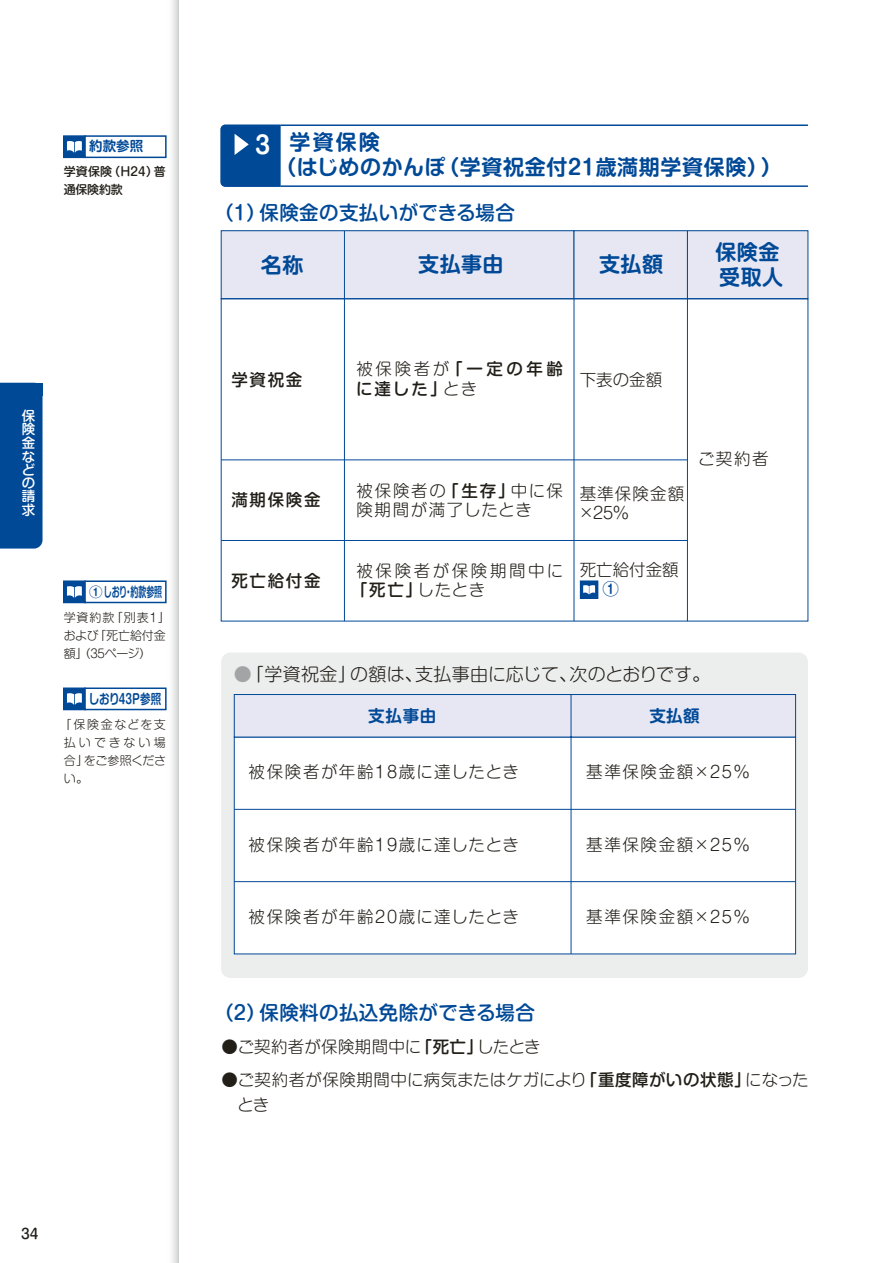
<style>
.page{position:relative;width:893px;height:1263px;background:#fff}
.page>*{position:absolute;margin:0;border:0;box-sizing:border-box;transform-origin:0 0}
.t1{font:24px "Shin M Go Pro De Bold 90 pv RKSJ H";color:#fff}
.t2{font:21px/25.2px "Shin M Go Pro De Bold 90 pv RKSJ H";letter-spacing:.02em;color:#004997}
.t3{font:19.5px "Shin M Go Pro Medium 90 pv RKSJ H";letter-spacing:.02em;color:#004997}
.t4{font:18px "Shin M Go Pro Light 90 pv RKSJ H";letter-spacing:.005em;color:#221f19}
.t5{font:16.5px/19.8px "Shin M Go Pro Light 90 pv RKSJ H";letter-spacing:.09em;color:#221f19}
.t6{font:16.5px/25.5px "Shin M Go Pro Light 90 pv RKSJ H";letter-spacing:.005em;color:#221f19}
.t7{font:16.5px "Shin M Go Pro Light 90 pv RKSJ H";letter-spacing:.1em;color:#221f19}
.t8{font:16.5px/18.8px "Shin M Go Pro Light 90 pv RKSJ H";letter-spacing:.07em;color:#221f19}
.t9{font:16.5px "Shin M Go Pro Medium 90 pv RKSJ H";letter-spacing:.1em;color:#221f19}
.t10{font:16.5px "Shin M Go Pro Light 90 pv RKSJ H";letter-spacing:.01em;color:#221f19}
.t11{font:16.5px/19.8px "Shin M Go Pro Medium 90 pv RKSJ H";letter-spacing:.21em;color:#221f19}
.t12{font:16.5px "Shin M Go Pro Light 90 pv RKSJ H";letter-spacing:.16em;color:#221f19}
.t13{font:16.5px "Shin M Go Pro De Bold 90 pv RKSJ H";letter-spacing:.05em;color:#004997}
.t14{font:13.8px "Shin M Go Pro Medium 90 pv RKSJ H";color:#221f19}
.t15{font:13.5px "Shin M Go Pro De Bold 90 pv RKSJ H";color:#004997}
.t16{font:13.5px "Shin M Go Pro De Bold 90 pv RKSJ H";color:#004997;scale:.78 1}
.t17{font:13.5px/13.5px "Shin M Go Pro Medium 90 pv RKSJ V";color:#fff;text-align:justify}
.t18{font:12px/18px "Shin M Go Pro Light 90 pv RKSJ H";letter-spacing:-.01em;color:#221f19}
.t19{font:12px/18px "Shin M Go Pro Light 90 pv RKSJ H";letter-spacing:.02em;color:#221f19;text-align:justify}
.t20{font:12px/18px "Shin M Go Pro Medium 90 pv RKSJ H";letter-spacing:-.02em;color:#221f19}
.s1{font-family:"Shin M Go Pro Light 90 pv RKSJ H"}
.s2{font-family:"Shin M Go Pro Medium 90 pv RKSJ H"}
.s3{font-family:"Shin M Go Pro De Bold 90 pv RKSJ H";color:#004997}
.s4{color:#a2a4a5}
</style>
<div class="page">
<svg style="left:166px;top:0;width:13px;height:1263px"></svg>
<hr style="left:281px;top:124px;width:527px;height:2px;background:#004997">
<hr style="left:281px;top:185px;width:527px;height:2px;background:#004997">
<svg style="left:220px;top:124px;width:62px;height:63px;background:#13569e"></svg>
<div style="left:344px;top:231px;width:230px;height:68px;background:#e7e7f4"></div>
<div style="left:344px;top:230px;width:230px;height:69px;border:1px solid #004997"></div>
<div style="left:221px;top:231px;width:123px;height:68px;background:#e7e7f4"></div>
<div style="left:221px;top:230px;width:124px;height:69px;border:1px solid #004997"></div>
<div style="left:574px;top:231px;width:113px;height:68px;background:#e7e7f4"></div>
<div style="left:574px;top:230px;width:114px;height:69px;border:1px solid #004997"></div>
<div style="left:687px;top:231px;width:121px;height:68px;background:#e7e7f4"></div>
<div style="left:687px;top:230px;width:121px;height:69px;border:1px solid #004997"></div>
<hr style="left:344px;top:299px;width:1px;height:322px;background:#004997">
<hr style="left:574px;top:299px;width:1px;height:322px;background:#004997">
<hr style="left:687px;top:299px;width:1px;height:322px;background:#004997">
<hr style="left:221px;top:460px;width:466px;height:1px;background:#004997">
<hr style="left:221px;top:540px;width:466px;height:1px;background:#004997">
<div style="left:581px;top:581px;width:17px;height:17px;background:#004997"></div>
<div style="left:580px;top:580px;width:18px;height:19px;border:2px solid #004997"></div>
<svg style="left:583px;top:585px;width:12px;height:9px"></svg>
<div style="left:221px;top:653px;width:587px;height:325px;background:#eceded;border-radius:9px"></div>
<svg style="left:234px;top:694px;width:562px;height:260px"></svg>
<hr style="left:234px;top:809px;width:562px;height:1px;background:#004997">
<hr style="left:234px;top:881px;width:562px;height:1px;background:#004997">
<div style="left:64px;top:136px;width:21px;height:21px;background:#004997"></div>
<div style="left:63px;top:135px;width:23px;height:23px;border:2px solid #004997"></div>
<div style="left:84px;top:135px;width:83px;height:23px;border:2px solid #004997"></div>
<svg style="left:67px;top:141px;width:15px;height:11px"></svg>
<div style="left:64px;top:688px;width:21px;height:21px;background:#004997"></div>
<div style="left:63px;top:687px;width:23px;height:23px;border:2px solid #004997"></div>
<div style="left:84px;top:687px;width:83px;height:23px;border:2px solid #004997"></div>
<svg style="left:67px;top:693px;width:15px;height:12px"></svg>
<div style="left:64px;top:581px;width:21px;height:21px;background:#004997"></div>
<div style="left:63px;top:580px;width:23px;height:23px;border:2px solid #004997"></div>
<div style="left:84px;top:580px;width:83px;height:23px;border:2px solid #004997"></div>
<svg style="left:67px;top:586px;width:15px;height:12px"></svg>
<div style="left:0;top:383px;width:43px;height:166px;background:#004997"></div>
<div style="left:30px;top:383px;width:13px;height:12px;background:#004997"></div>
<p class="t15" style="left:89px;top:141px;width:56px">約款参照</p>
<p class="t20" style="left:64px;top:165px;width:104px">学資保険（Ｈ24）普通保険約款</p>
<p class="t17" style="left:22px;top:411px;width:15px">保険金などの請求</p>
<p class="t15" style="left:89px;top:586px;width:74px">①しおり・約款参照</p>
<p class="t18" style="left:64px;top:610px;width:108px">学資約款「別表１」および「死亡給付金額」（35ページ）</p>
<p class="t16" style="left:89px;top:693px;width:94px">しおり43P参照</p>
<p class="t19" style="left:64px;top:717px;width:104px;text-indent:-4px">「保険金などを支払いできない場合」をご参照ください。</p>
<p class="t14" style="left:21px;top:1228px;width:19px">34</p>
<h1 class="t1" style="left:255px;top:136px;width:17px">3</h1>
<p class="t2" style="left:275px;top:132px;width:509px;text-indent:15px">学資保険<br>（はじめのかんぽ（学資祝金付２１歳満期学資保険））</p>
<p class="t3" style="left:214px;top:205px;width:302px">（1）保険金の支払いができる場合</p>
<p class="t2" style="left:261px;top:255px;width:44px">名称</p>
<p class="t2" style="left:418px;top:254px;width:87px">支払事由</p>
<p class="t2" style="left:599px;top:254px;width:65px">支払額</p>
<p class="t2" style="left:716px;top:242px;width:69px">保険金受取人</p>
<p class="t9" style="left:231px;top:374px;width:72px">学資祝金</p>
<p class="t11" style="left:356px;top:361px;width:208px"><span class="s1">被保険者が</span>「一定の年齢に達した」<span class="s1">とき</span></p>
<p class="t8" style="left:580px;top:373px;width:84px">下表の金額</p>
<p class="t9" style="left:231px;top:494px;width:91px">満期保険金</p>
<p class="t5" style="left:356px;top:483px;width:208px">被保険者の<span class="s2">「生存」</span>中に保険期間が満了したとき</p>
<p class="t8" style="left:578px;top:487px;width:108px">基準保険金額×25%</p>
<p class="t8" style="left:698px;top:451px;width:72px">ご契約者</p>
<p class="t9" style="left:231px;top:574px;width:91px">死亡給付金</p>
<p class="t12" style="left:356px;top:564px;width:208px">被保険者が保険期間中に</p>
<p class="t9" style="left:351px;top:584px;width:136px">「死亡」<span class="s1">したとき</span></p>
<p class="t8" style="left:580px;top:563px;width:100px">死亡給付金額　 <span class="s3">①</span></p>
<p class="t4" style="left:234px;top:668px;width:478px"><span class="s4">●</span>「学資祝金」の額は、支払事由に応じて、次のとおりです。</p>
<p class="t13" style="left:649px;top:710px;width:52px">支払額</p>
<p class="t13" style="left:368px;top:710px;width:70px">支払事由</p>
<p class="t5" style="left:249px;top:764px;width:272px">被保険者が年齢18歳に達したとき</p>
<p class="t7" style="left:586px;top:766px;width:165px">基準保険金額×25％</p>
<p class="t5" style="left:249px;top:837px;width:272px">被保険者が年齢19歳に達したとき</p>
<p class="t7" style="left:586px;top:838px;width:165px">基準保険金額×25％</p>
<p class="t5" style="left:249px;top:909px;width:272px">被保険者が年齢20歳に達したとき</p>
<p class="t7" style="left:586px;top:910px;width:165px">基準保険金額×25％</p>
<p class="t3" style="left:214px;top:1005px;width:322px">（2）保険料の払込免除ができる場合</p>
<p class="t10" style="left:222px;top:1040px;width:321px">●ご契約者が保険期間中に<span class="s2">「死亡」</span>したとき</p>
<p class="t6" style="left:237px;top:1069px;width:573px;text-indent:-16px">●ご契約者が保険期間中に病気またはケガにより<span class="s2">「重度障がいの状態」</span>になったとき</p>
</div>
